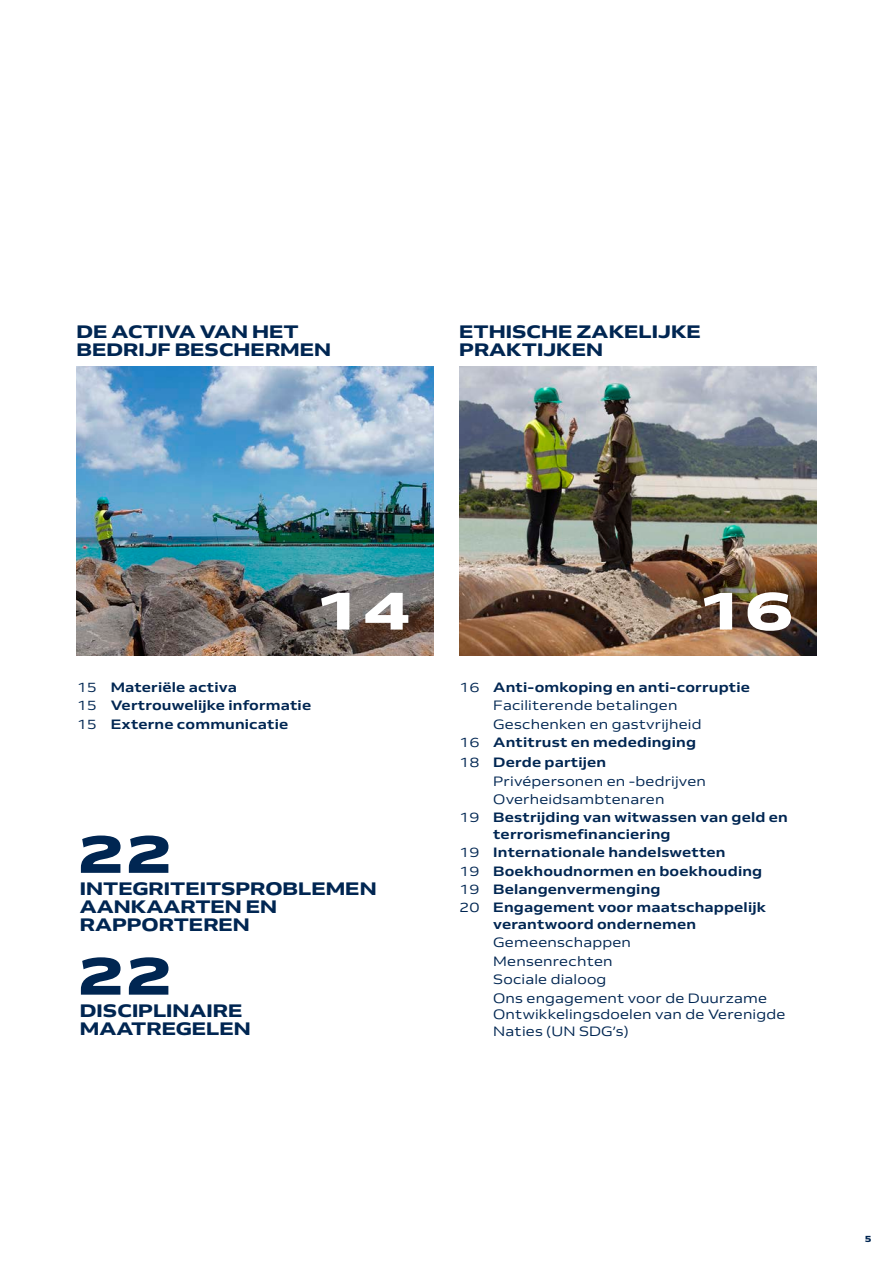
<style>
.page{position:relative;width:893px;height:1263px;background:#fff}
.page>*{position:absolute;margin:0;border:0;box-sizing:border-box;transform-origin:0 0}
.t1{font:800 expanded 54px "Venn";color:#fff}
.t2{font:800 expanded 54px "Venn";color:#002652}
.t3{font:800 semi-expanded 18px/18px "Venn";color:#002652}
.t4{font:700 semi-expanded 13.5px/16.5px "Venn";letter-spacing:.01em;color:#002652}
.t5{font:semi-expanded 13.5px/16.5px "Venn";letter-spacing:.01em;color:#002652}
.t6{font:800 semi-expanded 9px "Venn";color:#002652}
</style>
<div class="page">
<img style="left:77px;top:367px;width:357px;height:289px">
<img style="left:459px;top:367px;width:357px;height:289px">
<p class="t3" style="left:77px;top:323px;width:256px">DE ACTIVA VAN HET<br>BEDRIJF BESCHERMEN</p>
<p class="t3" style="left:459px;top:323px;width:243px">ETHISCHE ZAKELIJKE<br>PRAKTIJKEN</p>
<p class="t1" style="left:314px;top:576px;width:97px">14</p>
<p class="t1" style="left:697px;top:576px;width:97px">16</p>
<p class="t5" style="left:77px;top:679px;width:22px">15</p>
<p class="t4" style="left:111px;top:679px;width:128px">Materiële activa</p>
<p class="t5" style="left:77px;top:697px;width:22px">15</p>
<p class="t4" style="left:111px;top:697px;width:202px">Vertrouwelijke informatie</p>
<p class="t5" style="left:77px;top:715px;width:22px">15</p>
<p class="t4" style="left:111px;top:715px;width:179px">Externe communicatie</p>
<p class="t2" style="left:77px;top:819px;width:97px">22</p>
<p class="t3" style="left:80px;top:880px;width:298px">INTEGRITEITSPROBLEMEN<br>AANKAARTEN EN<br>RAPPORTEREN</p>
<p class="t2" style="left:77px;top:941px;width:97px">22</p>
<p class="t3" style="left:80px;top:1001px;width:172px">DISCIPLINAIRE<br>MAATREGELEN</p>
<p class="t5" style="left:459px;top:679px;width:22px">16</p>
<p class="t4" style="left:493px;top:679px;width:258px">Anti-omkoping en anti-corruptie</p>
<p class="t5" style="left:493px;top:697px;width:186px">Faciliterende betalingen</p>
<p class="t5" style="left:493px;top:715px;width:210px">Geschenken en gastvrijheid</p>
<p class="t5" style="left:459px;top:734px;width:22px">16</p>
<p class="t4" style="left:493px;top:734px;width:204px">Antitrust en mededinging</p>
<p class="t5" style="left:459px;top:754px;width:22px">18</p>
<p class="t4" style="left:493px;top:754px;width:115px">Derde partijen</p>
<p class="t5" style="left:493px;top:772px;width:214px">Privépersonen en -bedrijven</p>
<p class="t5" style="left:493px;top:791px;width:173px">Overheidsambtenaren</p>
<p class="t5" style="left:459px;top:809px;width:22px">19</p>
<p class="t4" style="left:493px;top:809px;width:296px">Bestrijding van witwassen van geld en terrorismefinanciering</p>
<p class="t5" style="left:459px;top:844px;width:22px">19</p>
<p class="t4" style="left:493px;top:844px;width:234px">Internationale handelswetten</p>
<p class="t5" style="left:459px;top:862px;width:22px">19</p>
<p class="t4" style="left:493px;top:862px;width:270px">Boekhoudnormen en boekhouding</p>
<p class="t5" style="left:459px;top:881px;width:22px">19</p>
<p class="t4" style="left:493px;top:881px;width:169px">Belangenvermenging</p>
<p class="t5" style="left:459px;top:899px;width:22px">20</p>
<p class="t4" style="left:493px;top:899px;width:274px">Engagement voor maatschappelijk verantwoord ondernemen</p>
<p class="t5" style="left:493px;top:934px;width:139px">Gemeenschappen</p>
<p class="t5" style="left:493px;top:952px;width:121px">Mensenrechten</p>
<p class="t5" style="left:493px;top:971px;width:115px">Sociale dialoog</p>
<p class="t5" style="left:493px;top:989px;width:294px">Ons engagement voor de Duurzame<br>Ontwikkelingsdoelen van de Verenigde<br>Naties (UN SDG’s)</p>
<p class="t6" style="left:865px;top:1233px;width:8px">5</p>
</div>
